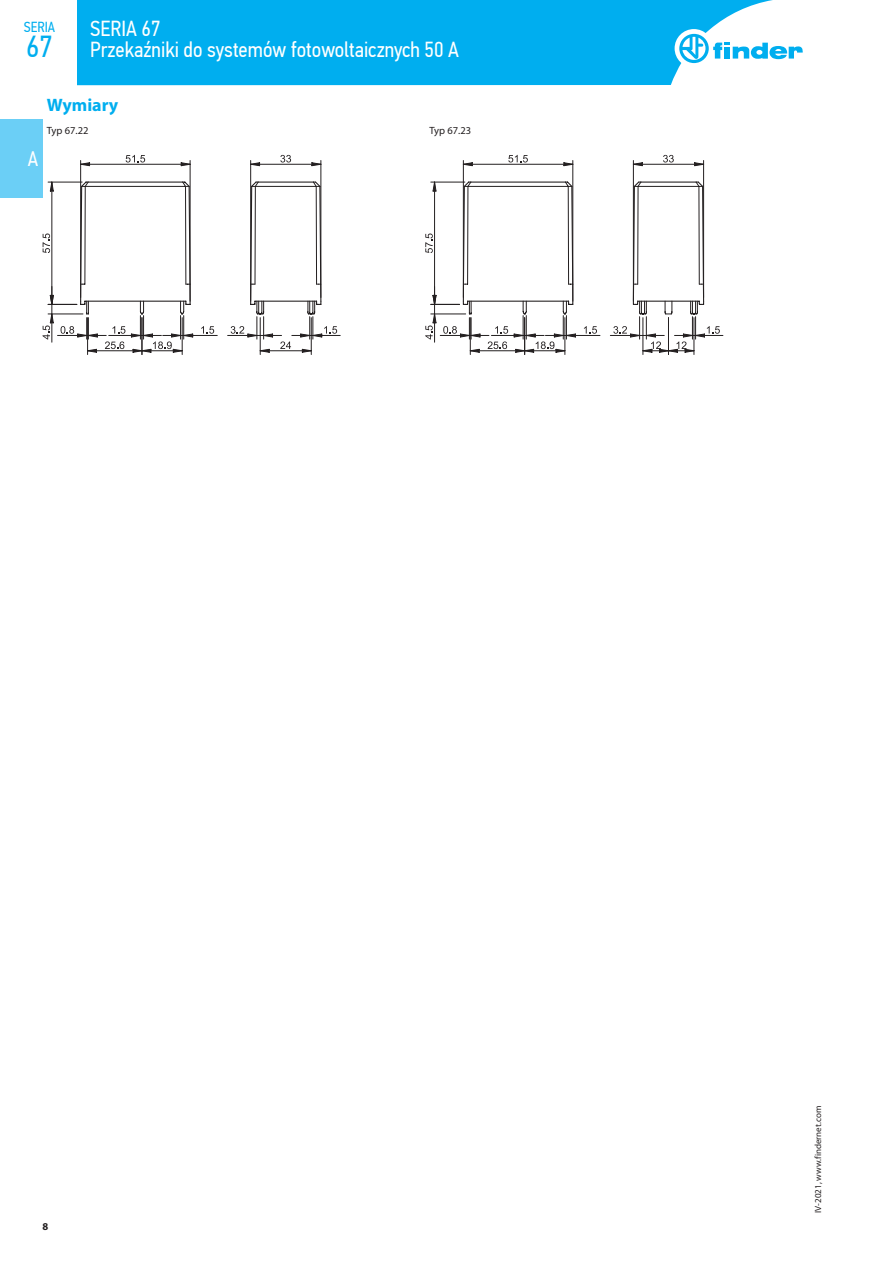
<style>
.page{position:relative;width:893px;height:1263px;background:#fff}
.page>*{position:absolute;margin:0;border:0;box-sizing:border-box;transform-origin:0 0}
.t1{font:30.3px "PF Din Text Cond Pro";color:#00aeef}
.t2{font:21.75px/21px "PF Din Text Cond Pro";color:#fff}
.t3{font:21px "PF Din Text Cond Pro";color:#fff}
.t4{font:700 18px "Myriad Pro";color:#00aeef}
.t5{font:14.55px "PF Din Text Cond Pro";color:#00aeef}
.t6{font:10.5px "Myriad Pro";color:#231f20}
.t7{font:700 10.5px "Myriad Pro";color:#231f20}
.t8{font:9px "Myriad Pro";color:#231f20}
</style>
<div class="page">
<hr style="left:250px;top:160px;width:1px;height:141px;background:#231f20">
<hr style="left:321px;top:160px;width:1px;height:137px;background:#231f20">
<svg style="left:280px;top:155px;width:11px;height:7px"></svg>
<svg style="left:250px;top:163px;width:10px;height:3px"></svg>
<svg style="left:312px;top:163px;width:9px;height:3px"></svg>
<hr style="left:251px;top:164px;width:70px;height:1px;background:#231f20">
<hr style="left:190px;top:160px;width:1px;height:141px;background:#231f20">
<hr style="left:80px;top:160px;width:1px;height:137px;background:#231f20">
<svg style="left:126px;top:155px;width:19px;height:7px"></svg>
<svg style="left:181px;top:163px;width:9px;height:3px"></svg>
<svg style="left:80px;top:163px;width:10px;height:3px"></svg>
<hr style="left:81px;top:164px;width:109px;height:1px;background:#231f20">
<svg style="left:201px;top:326px;width:13px;height:8px"></svg>
<hr style="left:163px;top:335px;width:54px;height:1px;background:#231f20">
<hr style="left:182px;top:318px;width:1px;height:37px;background:#231f20">
<hr style="left:142px;top:318px;width:1px;height:37px;background:#231f20">
<hr style="left:87px;top:318px;width:1px;height:37px;background:#231f20">
<svg style="left:43px;top:181px;width:150px;height:171px"></svg>
<hr style="left:88px;top:350px;width:54px;height:1px;background:#231f20">
<hr style="left:228px;top:335px;width:54px;height:1px;background:#231f20">
<hr style="left:292px;top:335px;width:48px;height:1px;background:#231f20">
<hr style="left:260px;top:318px;width:1px;height:37px;background:#231f20">
<hr style="left:311px;top:318px;width:1px;height:37px;background:#231f20">
<svg style="left:231px;top:181px;width:106px;height:171px"></svg>
<hr style="left:260px;top:350px;width:51px;height:1px;background:#231f20">
<hr style="left:633px;top:160px;width:1px;height:141px;background:#231f20">
<hr style="left:703px;top:160px;width:1px;height:137px;background:#231f20">
<svg style="left:663px;top:155px;width:11px;height:7px"></svg>
<svg style="left:633px;top:163px;width:9px;height:3px"></svg>
<svg style="left:694px;top:163px;width:10px;height:3px"></svg>
<hr style="left:633px;top:164px;width:71px;height:1px;background:#231f20">
<hr style="left:573px;top:160px;width:1px;height:141px;background:#231f20">
<hr style="left:463px;top:160px;width:1px;height:137px;background:#231f20">
<svg style="left:508px;top:155px;width:20px;height:7px"></svg>
<svg style="left:564px;top:163px;width:9px;height:3px"></svg>
<svg style="left:463px;top:163px;width:9px;height:3px"></svg>
<hr style="left:463px;top:164px;width:110px;height:1px;background:#231f20">
<svg style="left:584px;top:326px;width:13px;height:8px"></svg>
<hr style="left:545px;top:335px;width:55px;height:1px;background:#231f20">
<hr style="left:565px;top:318px;width:1px;height:37px;background:#231f20">
<hr style="left:524px;top:318px;width:1px;height:37px;background:#231f20">
<hr style="left:470px;top:318px;width:1px;height:37px;background:#231f20">
<svg style="left:425px;top:181px;width:151px;height:171px"></svg>
<hr style="left:470px;top:350px;width:55px;height:1px;background:#231f20">
<hr style="left:610px;top:335px;width:54px;height:1px;background:#231f20">
<hr style="left:674px;top:335px;width:49px;height:1px;background:#231f20">
<hr style="left:694px;top:318px;width:1px;height:37px;background:#231f20">
<hr style="left:668px;top:318px;width:1px;height:37px;background:#231f20">
<hr style="left:643px;top:318px;width:1px;height:37px;background:#231f20">
<svg style="left:613px;top:181px;width:107px;height:171px"></svg>
<div style="left:0;top:119px;width:43px;height:79px;background:#6bcff6"></div>
<div style="left:77px;top:0;width:696px;height:85px;background:#00aeef"></div>
<div style="left:675px;top:29px;width:38px;height:39px;background:#fff;border-radius:50%"></div>
<svg style="left:679px;top:34px;width:124px;height:29px"></svg>
<p class="t5" style="left:24px;top:19px;width:33px">SERIA</p>
<h1 class="t1" style="left:26px;top:28px;width:28px">67</h1>
<p class="t2" style="left:90px;top:18px;width:370px">SERIA 67<br>Przekaźniki do systemów fotowoltaicznych 50 A</p>
<p class="t3" style="left:28px;top:147px;width:12px">A</p>
<p class="t4" style="left:47px;top:93px;width:73px">Wymiary</p>
<p class="t6" style="left:47px;top:124px;width:43px">Typ 67.22</p>
<p class="t6" style="left:429px;top:124px;width:43px">Typ 67.23</p>
<p class="t7" style="left:43px;top:1219px;width:7px">8</p>
<p class="t8" style="left:812px;top:1213px;width:108px;rotate:-90deg">IV-2021, www.findernet.com</p>
</div>
